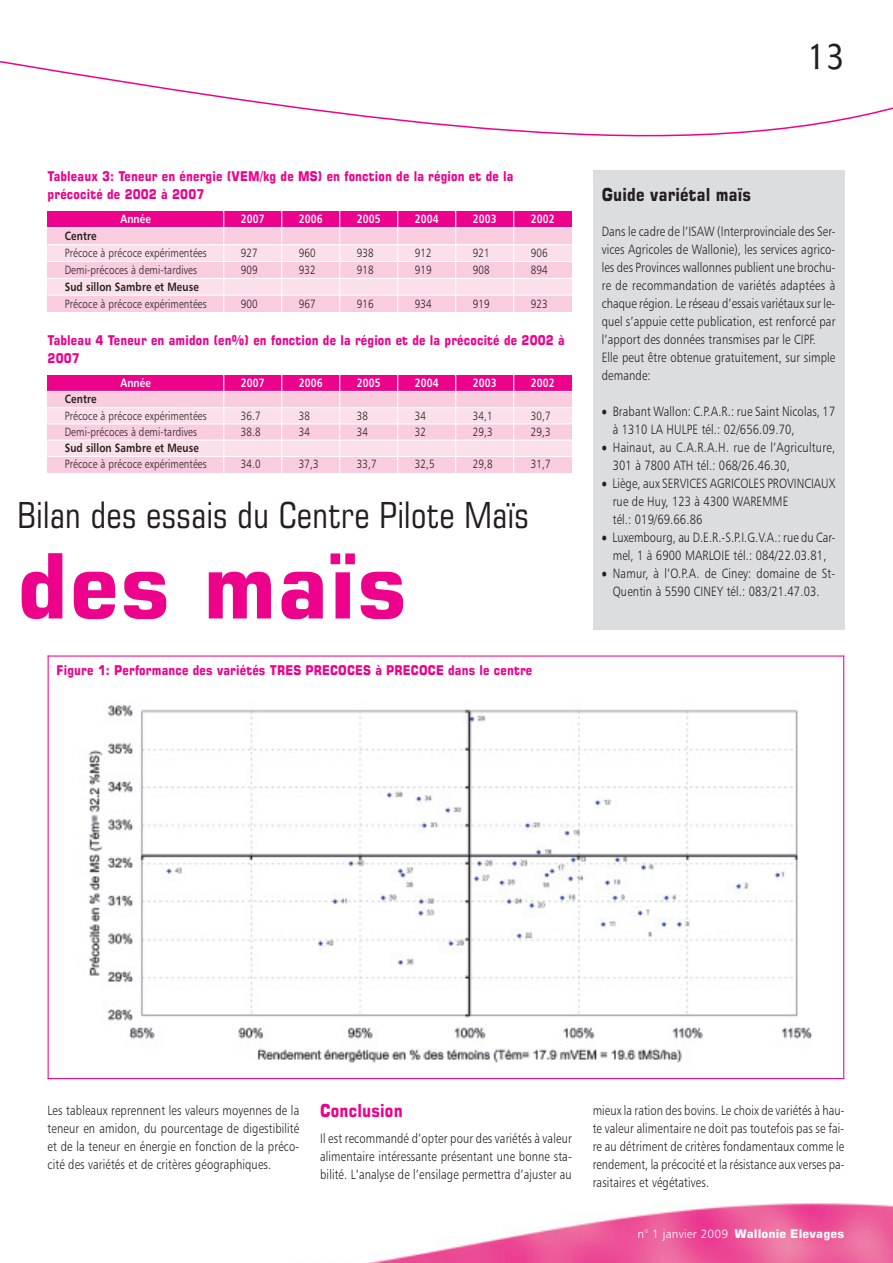
<style>
.page{position:relative;width:893px;height:1263px;background:#fff}
.page>*{position:absolute;margin:0;border:0;box-sizing:border-box;transform-origin:0 0}
.t1{font:700 89.85px "Square 721 BT";letter-spacing:.015em;color:#ed028c}
.t2{font:condensed 35.85px "Square 721 BT";letter-spacing:.015em;color:#231f20}
.t3{font:500 35.85px "Mixage IT Cby BT";color:#231f20;scale:.83 1}
.t4{font:700 18px "Square 721 BT";letter-spacing:.015em;color:#231f20;scale:.83 1}
.t5{font:700 18px "Square 721 BT";letter-spacing:.015em;color:#ed028c;scale:.83 1}
.t6{font:13.5px/18px "Humanist 777 BT Light B";letter-spacing:.015em;color:#231f20;scale:.83 1}
.t7{font:700 13.5px/18px "Square 721 BT";letter-spacing:.015em;color:#ed028c;scale:.84 1}
.t8{font:12px "Humanist 777 BT Light B";letter-spacing:.015em;color:#231f20;scale:.82 1}
.t9{font:12px "Humanist 777 BT Bold B";letter-spacing:.015em;color:#fff;scale:.82 1}
.t10{font:12px "Humanist 777 BT Bold B";letter-spacing:.015em;color:#231f20;scale:.82 1}
.t11{font:700 12px "Square 721 BT";letter-spacing:.015em;color:#fff}
.s1{font-family:"Humanist 777 BT Light B";font-weight:400}
</style>
<div class="page">
<div style="left:592px;top:171px;width:252px;height:459px;background:#dcdddf"></div>
<div style="left:48px;top:211px;width:523px;height:17px;background:#ed028c"></div>
<div style="left:48px;top:228px;width:523px;height:84px;background:#f9ccdf"></div>
<div style="left:48px;top:245px;width:523px;height:17px;background:#fbdfeb"></div>
<div style="left:48px;top:278px;width:523px;height:17px;background:#fbdfeb"></div>
<div style="left:48px;top:375px;width:523px;height:16px;background:#ed028c"></div>
<div style="left:48px;top:391px;width:523px;height:82px;background:#f9ccdf"></div>
<div style="left:48px;top:408px;width:523px;height:16px;background:#fbdfeb"></div>
<div style="left:48px;top:440px;width:523px;height:16px;background:#fbdfeb"></div>
<svg style="left:0;top:60px;width:892px;height:76px"></svg>
<img style="left:367px;top:1203px;width:525px;height:60px">
<hr style="left:48px;top:227px;width:523px;height:1px;background:#fff">
<hr style="left:48px;top:244px;width:523px;height:1px;background:#fff">
<hr style="left:48px;top:261px;width:523px;height:1px;background:#fff">
<hr style="left:48px;top:278px;width:523px;height:1px;background:#fff">
<hr style="left:48px;top:295px;width:523px;height:1px;background:#fff">
<hr style="left:223px;top:211px;width:1px;height:101px;background:#fff">
<hr style="left:281px;top:211px;width:1px;height:101px;background:#fff">
<hr style="left:339px;top:211px;width:1px;height:101px;background:#fff">
<hr style="left:397px;top:211px;width:1px;height:101px;background:#fff">
<hr style="left:455px;top:211px;width:1px;height:101px;background:#fff">
<hr style="left:513px;top:211px;width:1px;height:101px;background:#fff">
<hr style="left:48px;top:391px;width:523px;height:1px;background:#fff">
<hr style="left:48px;top:407px;width:523px;height:1px;background:#fff">
<hr style="left:48px;top:423px;width:523px;height:1px;background:#fff">
<hr style="left:48px;top:440px;width:523px;height:1px;background:#fff">
<hr style="left:48px;top:456px;width:523px;height:1px;background:#fff">
<hr style="left:223px;top:375px;width:1px;height:98px;background:#fff">
<hr style="left:281px;top:375px;width:1px;height:98px;background:#fff">
<hr style="left:339px;top:375px;width:1px;height:98px;background:#fff">
<hr style="left:397px;top:375px;width:1px;height:98px;background:#fff">
<hr style="left:455px;top:375px;width:1px;height:98px;background:#fff">
<hr style="left:513px;top:375px;width:1px;height:98px;background:#fff">
<hr style="left:48px;top:656px;width:1px;height:423px;background:#ed028c">
<hr style="left:48px;top:656px;width:796px;height:1px;background:#ed028c">
<hr style="left:843px;top:656px;width:1px;height:423px;background:#ed028c">
<hr style="left:48px;top:1078px;width:796px;height:1px;background:#ed028c">
<img style="left:88px;top:705px;width:724px;height:358px">
<h2 class="t3" style="left:807px;top:44px;width:46px">13</h2>
<p class="t7" style="left:48px;top:169px;width:556px">Tableaux 3: Teneur en énergie (VEM/kg de MS) en fonction de la région et de la précocité de 2002 à 2007</p>
<p class="t9" style="left:120px;top:214px;width:39px">Année</p>
<p class="t9" style="left:241px;top:214px;width:31px">2007</p>
<p class="t9" style="left:299px;top:214px;width:31px">2006</p>
<p class="t9" style="left:357px;top:214px;width:31px">2005</p>
<p class="t9" style="left:415px;top:214px;width:31px">2004</p>
<p class="t9" style="left:473px;top:214px;width:31px">2003</p>
<p class="t9" style="left:531px;top:214px;width:31px">2002</p>
<p class="t10" style="left:65px;top:231px;width:40px">Centre</p>
<p class="t8" style="left:65px;top:248px;width:175px">Précoce à précoce expérimentées</p>
<p class="t8" style="left:241px;top:248px;width:22px">927</p>
<p class="t8" style="left:299px;top:248px;width:22px">960</p>
<p class="t8" style="left:357px;top:248px;width:22px">938</p>
<p class="t8" style="left:415px;top:248px;width:22px">912</p>
<p class="t8" style="left:473px;top:248px;width:22px">921</p>
<p class="t8" style="left:531px;top:248px;width:22px">906</p>
<p class="t8" style="left:65px;top:265px;width:163px">Demi-précoces à demi-tardives</p>
<p class="t8" style="left:241px;top:265px;width:22px">909</p>
<p class="t8" style="left:299px;top:265px;width:22px">932</p>
<p class="t8" style="left:357px;top:265px;width:22px">918</p>
<p class="t8" style="left:415px;top:265px;width:22px">919</p>
<p class="t8" style="left:473px;top:265px;width:22px">908</p>
<p class="t8" style="left:531px;top:265px;width:22px">894</p>
<p class="t10" style="left:65px;top:282px;width:165px">Sud sillon Sambre et Meuse</p>
<p class="t8" style="left:65px;top:299px;width:175px">Précoce à précoce expérimentées</p>
<p class="t8" style="left:241px;top:299px;width:22px">900</p>
<p class="t8" style="left:299px;top:299px;width:22px">967</p>
<p class="t8" style="left:357px;top:299px;width:22px">916</p>
<p class="t8" style="left:415px;top:299px;width:22px">934</p>
<p class="t8" style="left:473px;top:299px;width:22px">919</p>
<p class="t8" style="left:531px;top:299px;width:22px">923</p>
<p class="t7" style="left:48px;top:332px;width:617px">Tableau 4 Teneur en amidon (en%) en fonction de la région et de la précocité de 2002 à<br>2007</p>
<p class="t9" style="left:120px;top:378px;width:39px">Année</p>
<p class="t9" style="left:241px;top:378px;width:31px">2007</p>
<p class="t9" style="left:299px;top:378px;width:31px">2006</p>
<p class="t9" style="left:357px;top:378px;width:31px">2005</p>
<p class="t9" style="left:415px;top:378px;width:31px">2004</p>
<p class="t9" style="left:473px;top:378px;width:31px">2003</p>
<p class="t9" style="left:531px;top:378px;width:31px">2002</p>
<p class="t10" style="left:65px;top:395px;width:40px">Centre</p>
<p class="t8" style="left:65px;top:411px;width:175px">Précoce à précoce expérimentées</p>
<p class="t8" style="left:241px;top:411px;width:26px">36.7</p>
<p class="t8" style="left:299px;top:411px;width:15px">38</p>
<p class="t8" style="left:357px;top:411px;width:15px">38</p>
<p class="t8" style="left:415px;top:411px;width:15px">34</p>
<p class="t8" style="left:473px;top:411px;width:26px">34,1</p>
<p class="t8" style="left:531px;top:411px;width:26px">30,7</p>
<p class="t8" style="left:65px;top:427px;width:163px">Demi-précoces à demi-tardives</p>
<p class="t8" style="left:241px;top:427px;width:26px">38.8</p>
<p class="t8" style="left:299px;top:427px;width:15px">34</p>
<p class="t8" style="left:357px;top:427px;width:15px">34</p>
<p class="t8" style="left:415px;top:427px;width:15px">32</p>
<p class="t8" style="left:473px;top:427px;width:26px">29,3</p>
<p class="t8" style="left:531px;top:427px;width:26px">29,3</p>
<p class="t10" style="left:65px;top:443px;width:165px">Sud sillon Sambre et Meuse</p>
<p class="t8" style="left:65px;top:460px;width:175px">Précoce à précoce expérimentées</p>
<p class="t8" style="left:241px;top:460px;width:26px">34.0</p>
<p class="t8" style="left:299px;top:460px;width:26px">37,3</p>
<p class="t8" style="left:357px;top:460px;width:26px">33,7</p>
<p class="t8" style="left:415px;top:460px;width:26px">32,5</p>
<p class="t8" style="left:473px;top:460px;width:26px">29,8</p>
<p class="t8" style="left:531px;top:460px;width:26px">31,7</p>
<h2 class="t2" style="left:18px;top:502px;width:512px">Bilan des essais du Centre Pilote Maïs</h2>
<h1 class="t1" style="left:18px;top:553px;width:390px">des maïs</h1>
<p class="t7" style="left:57px;top:662px;width:568px">Figure 1: Performance des variétés TRES PRECOCES à PRECOCE dans le centre</p>
<h3 class="t4" style="left:601px;top:187px;width:181px">Guide variétal maïs</h3>
<p class="t6" style="left:601px;top:224px;width:283px">Dans le cadre de l’ISAW (Interprovinciale des Ser&shy;vices Agricoles de Wallonie), les services agrico&shy;les des Provinces wallonnes publient une brochu&shy;re de recommandation de variétés adaptées à chaque région. Le réseau d’essais variétaux sur le&shy;quel s’appuie cette publication, est renforcé par l’apport des données transmises par le CIPF.<br>Elle peut être obtenue gratuitement, sur simple demande:</p>
<p class="t6" style="left:612px;top:404px;width:270px;text-indent:-11px">• Brabant Wallon: C.P.A.R.: rue Saint Nicolas, 17 à 1310 LA HULPE tél.: 02/656.09.70,</p>
<p class="t6" style="left:612px;top:439px;width:269px;text-indent:-11px">• Hainaut, au C.A.R.A.H. rue de l’Agriculture,<br>301 à 7800 ATH tél.: 068/26.46.30,</p>
<p class="t6" style="left:612px;top:475px;width:270px;text-indent:-11px">• Liège, aux SERVICES AGRICOLES PROVINCIAUX rue de Huy, 123 à 4300 WAREMME<br>tél.: 019/69.66.86</p>
<p class="t6" style="left:601px;top:529px;width:283px;text-align:center">• Luxembourg, au D.E.R.-S.P.I.G.V.A.: rue du Car&shy;mel, 1 à 6900 MARLOIE tél.: 084/22.03.81,</p>
<p class="t6" style="left:601px;top:565px;width:283px;text-align:center">• Namur, à l’O.P.A. de Ciney: domaine de St-<br>Quentin à 5590 CINEY tél.: 083/21.47.03.</p>
<p class="t6" style="left:48px;top:1102px;width:305px;text-align:justify">Les tableaux reprennent les valeurs moyennes de la teneur en amidon, du pourcentage de digestibilité et de la teneur en énergie en fonction de la préco&shy;cité des variétés et de critères géographiques.</p>
<h3 class="t5" style="left:320px;top:1103px;width:101px">Conclusion</h3>
<p class="t6" style="left:320px;top:1131px;width:305px;text-align:justify">Il est recommandé d’opter pour des variétés à valeur alimentaire intéressante présentant une bonne sta&shy;bilité. L’analyse de l’ensilage permettra d’ajuster au</p>
<p class="t6" style="left:592px;top:1102px;width:305px;text-align:justify">mieux la ration des bovins. Le choix de variétés à hau&shy;te valeur alimentaire ne doit pas toutefois pas se fai&shy;re au détriment de critères fondamentaux comme le rendement, la précocité et la résistance aux verses pa&shy;rasitaires et végétatives.</p>
<p class="t11" style="left:637px;top:1229px;width:208px"><span class="s1">n° 1 janvier 2009</span> Wallonie Elevages</p>
</div>
